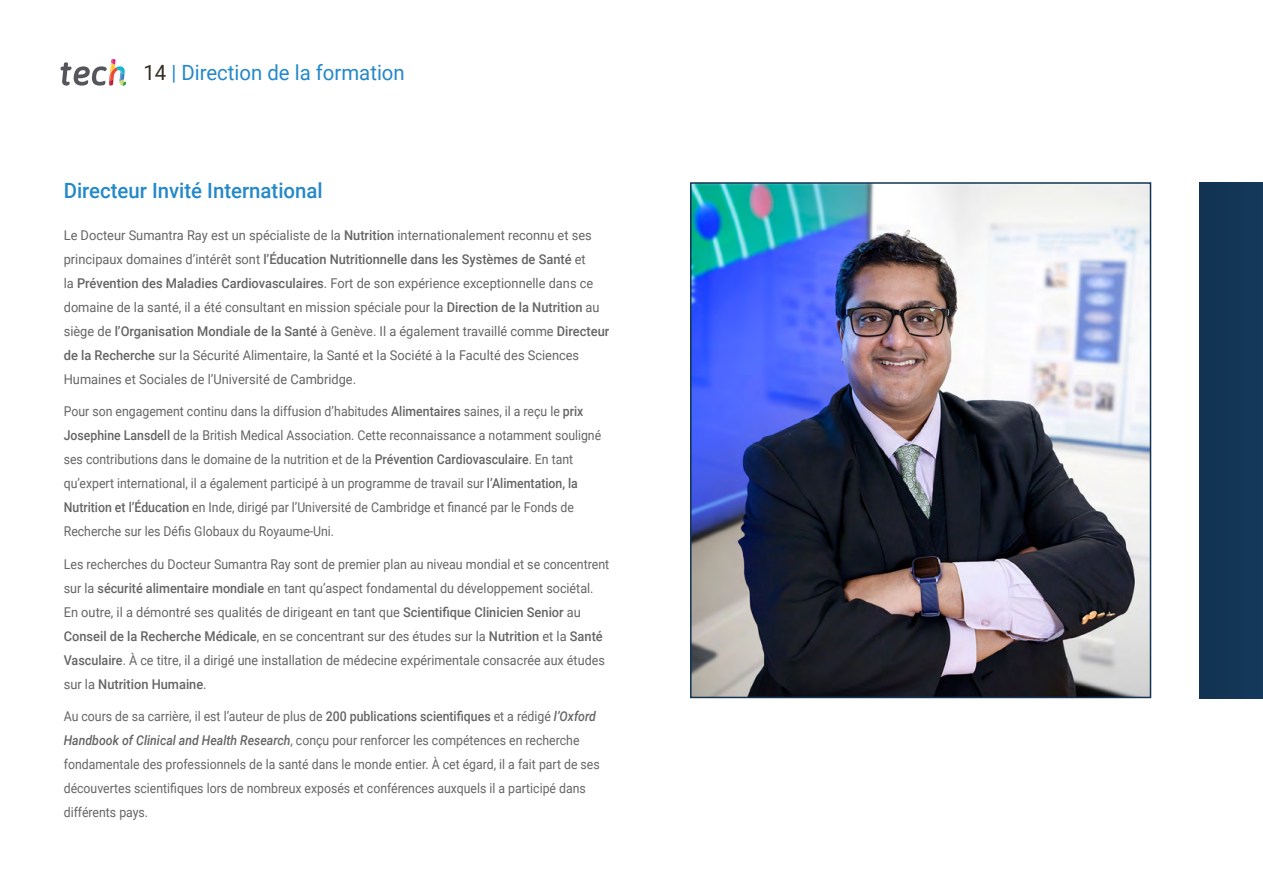
<style>
.page{position:relative;width:1263px;height:893px;background:#fff}
.page>*{position:absolute;margin:0;border:0;box-sizing:border-box;transform-origin:0 0}
.t1{font:500 21px "Roboto";color:#2488c9}
.t2{font:21px "Roboto";color:#2488c9}
.t3{font:13.5px/24px "Roboto";color:#656565;scale:.91 1}
.t4{font:13.5px/24px "Roboto";color:#656565;scale:.95 1}
.t5{font:13.5px/24px "Roboto";color:#656565;scale:.92 1}
.s1{color:#312e20}
.s2{font-weight:500}
.s3{font-weight:500;font-style:italic}
</style>
<div class="page">
<svg style="left:61px;top:59px;width:65px;height:27px"></svg>
<img style="left:693px;top:185px;width:455px;height:510px">
<div style="left:690px;top:182px;width:461px;height:516px;border:2px solid #123352"></div>
<div style="left:1199px;top:182px;width:64px;height:516px;background:#133556"></div>
<h1 class="t2" style="left:144px;top:57px;width:263px"><span class="s1">14</span> | Direction de la formation</h1>
<h1 class="t1" style="left:64px;top:176px;width:260px">Directeur Invité International</h1>
<p class="t4" style="left:64px;top:222px;width:576px">Le Docteur Sumantra Ray est un spécialiste de la <span class="s2">Nutrition</span> internationalement reconnu et ses principaux domaines d’intérêt sont <span class="s2">l’Éducation Nutritionnelle dans les Systèmes de Santé</span> et<br>la <span class="s2">Prévention des Maladies Cardiovasculaires</span>. Fort de son expérience exceptionnelle dans ce domaine de la santé, il a été consultant en mission spéciale pour la <span class="s2">Direction de la Nutrition</span> au siège de <span class="s2">l’Organisation Mondiale de la Santé</span> à Genève. Il a également travaillé comme <span class="s2">Directeur de la Recherche</span> sur la Sécurité Alimentaire, la Santé et la Société à la Faculté des Sciences Humaines et Sociales de l’Université de Cambridge.</p>
<p class="t3" style="left:64px;top:399px;width:592px">Pour son engagement continu dans la diffusion d’habitudes <span class="s2">Alimentaires</span> saines, il a reçu le <span class="s2">prix Josephine Lansdell</span> de la British Medical Association. Cette reconnaissance a notamment souligné ses contributions dans le domaine de la nutrition et de la <span class="s2">Prévention Cardiovasculaire</span>. En tant qu’expert international, il a également participé à un programme de travail sur <span class="s2">l’Alimentation, la Nutrition et l’Éducation</span> en Inde, dirigé par l’Université de Cambridge et financé par le Fonds de Recherche sur les Défis Globaux du Royaume-Uni.</p>
<p class="t5" style="left:64px;top:551px;width:594px">Les recherches du Docteur Sumantra Ray sont de premier plan au niveau mondial et se concentrent sur la <span class="s2">sécurité alimentaire mondiale</span> en tant qu’aspect fondamental du développement sociétal.<br>En outre, il a démontré ses qualités de dirigeant en tant que <span class="s2">Scientifique Clinicien Senior</span> au <span class="s2">Conseil de la Recherche Médicale</span>, en se concentrant sur des études sur la <span class="s2">Nutrition</span> et la <span class="s2">Santé Vasculaire</span>. À ce titre, il a dirigé une installation de médecine expérimentale consacrée aux études sur la <span class="s2">Nutrition Humaine</span>.</p>
<p class="t3" style="left:64px;top:704px;width:590px">Au cours de sa carrière, il est l’auteur de plus de <span class="s2">200 publications scientifiques</span> et a rédigé <span class="s3">l’Oxford Handbook of Clinical and Health Research</span>, conçu pour renforcer les compétences en recherche fondamentale des professionnels de la santé dans le monde entier. À cet égard, il a fait part de ses découvertes scientifiques lors de nombreux exposés et conférences auxquels il a participé dans différents pays.</p>
</div>
